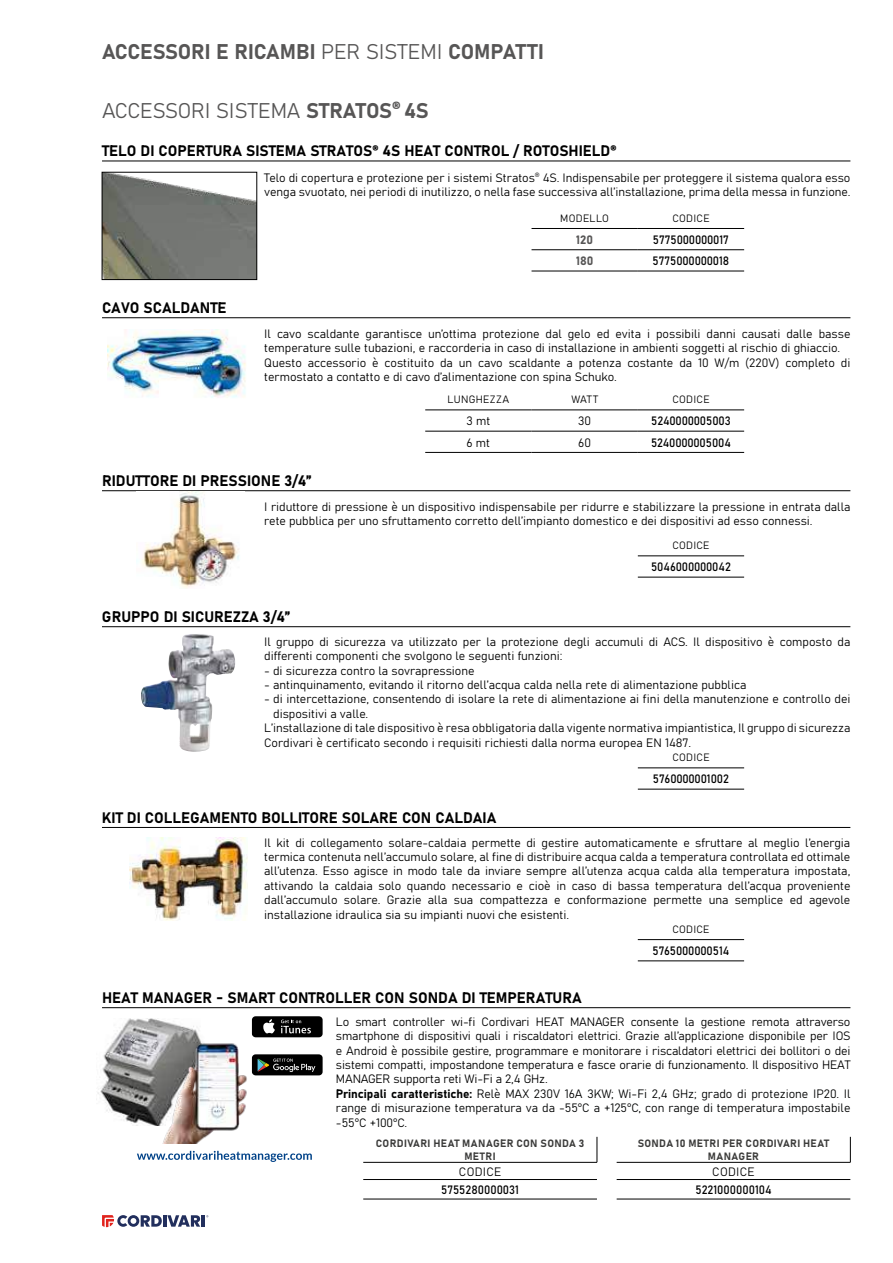
<style>
.page{position:relative;width:893px;height:1263px;background:#fff}
.page>*{position:absolute;margin:0;border:0;box-sizing:border-box;transform-origin:0 0}
.t1{font:21px "Bahnschrift";color:#575656}
.t2{font:15px "Bahnschrift";color:#000}
.t3{font:12px/14.4px "Bahnschrift";color:#000}
.t4{font:12px/14.4px "Bahnschrift";color:#010202;text-align:justify}
.t5{font:12px "Bahnschrift";color:#000;scale:.95 1}
.t6{font:12px "Bahnschrift";letter-spacing:-.02em;color:#000;scale:.95 1}
.t7{font:12px "Bahnschrift";color:#575656}
.t8{font:10.5px/12.6px "Bahnschrift";letter-spacing:.03em;color:#3c3c3b;text-align:center}
.t9{font:10.5px "Bahnschrift";letter-spacing:.025em;color:#000}
</style>
<div class="page">
<hr style="left:102px;top:161px;width:748px;height:1px;background:#000">
<hr style="left:531px;top:228px;width:107px;height:1px;background:#000">
<hr style="left:638px;top:228px;width:106px;height:1px;background:#000">
<hr style="left:531px;top:249px;width:107px;height:1px;background:#000">
<hr style="left:638px;top:249px;width:106px;height:1px;background:#000">
<hr style="left:531px;top:271px;width:107px;height:1px;background:#000">
<hr style="left:638px;top:271px;width:106px;height:1px;background:#000">
<img style="left:104px;top:174px;width:151px;height:104px">
<div style="left:102px;top:172px;width:155px;height:108px;border:1px solid #000"></div>
<hr style="left:102px;top:317px;width:748px;height:1px;background:#000">
<hr style="left:425px;top:410px;width:106px;height:1px;background:#000">
<hr style="left:531px;top:410px;width:107px;height:1px;background:#000">
<hr style="left:638px;top:410px;width:106px;height:1px;background:#000">
<hr style="left:425px;top:431px;width:106px;height:1px;background:#000">
<hr style="left:531px;top:431px;width:107px;height:1px;background:#000">
<hr style="left:638px;top:431px;width:106px;height:1px;background:#000">
<hr style="left:425px;top:452px;width:106px;height:1px;background:#000">
<hr style="left:531px;top:452px;width:107px;height:1px;background:#000">
<hr style="left:638px;top:452px;width:106px;height:1px;background:#000">
<img style="left:107px;top:330px;width:139px;height:68px">
<hr style="left:102px;top:490px;width:748px;height:1px;background:#000">
<hr style="left:638px;top:556px;width:106px;height:1px;background:#000">
<hr style="left:638px;top:577px;width:106px;height:1px;background:#000">
<img style="left:136px;top:491px;width:103px;height:98px">
<hr style="left:102px;top:626px;width:748px;height:1px;background:#000">
<hr style="left:638px;top:768px;width:106px;height:1px;background:#000">
<hr style="left:638px;top:789px;width:106px;height:1px;background:#000">
<img style="left:141px;top:634px;width:94px;height:118px">
<hr style="left:102px;top:827px;width:748px;height:1px;background:#000">
<hr style="left:638px;top:939px;width:106px;height:1px;background:#000">
<hr style="left:638px;top:960px;width:106px;height:1px;background:#000">
<img style="left:129px;top:838px;width:118px;height:82px">
<hr style="left:102px;top:1007px;width:748px;height:1px;background:#000">
<img style="left:97px;top:1018px;width:103px;height:107px">
<img style="left:158px;top:1039px;width:89px;height:105px">
<svg style="left:252px;top:1016px;width:71px;height:21px"></svg>
<svg style="left:252px;top:1054px;width:71px;height:21px"></svg>
<svg style="left:597px;top:1137px;width:1px;height:25px"></svg>
<hr style="left:363px;top:1162px;width:234px;height:1px;background:#000">
<hr style="left:363px;top:1179px;width:234px;height:1px;background:#000">
<hr style="left:363px;top:1199px;width:234px;height:1px;background:#000">
<svg style="left:850px;top:1137px;width:1px;height:25px"></svg>
<hr style="left:617px;top:1162px;width:233px;height:1px;background:#000">
<hr style="left:617px;top:1179px;width:233px;height:1px;background:#000">
<hr style="left:617px;top:1199px;width:233px;height:1px;background:#000">
<svg style="left:137px;top:1151px;width:175px;height:11px"></svg>
<svg style="left:102px;top:1215px;width:106px;height:12px"></svg>
<h1 class="t1" style="left:102px;top:36px;width:443px">ACCESSORI E RICAMBI PER SISTEMI COMPATTI</h1>
<h1 class="t1" style="left:102px;top:94px;width:328px">ACCESSORI SISTEMA STRATOS<sup>®</sup> 4S</h1>
<p class="t2" style="left:102px;top:140px;width:516px">TELO DI COPERTURA SISTEMA STRATOS<sup>®</sup> 4S HEAT CONTROL / ROTOSHIELD<sup>®</sup></p>
<p class="t3" style="left:264px;top:169px;width:588px">Telo di copertura e protezione per i sistemi Stratos<sup>®</sup> 4S. Indispensabile per proteggere il sistema qualora esso venga svuotato, nei periodi di inutilizzo, o nella fase successiva all’installazione, prima della messa in funzione.</p>
<p class="t2" style="left:102px;top:297px;width:126px">CAVO SCALDANTE</p>
<p class="t9" style="left:560px;top:210px;width:50px">MODELLO</p>
<p class="t9" style="left:672px;top:210px;width:39px">CODICE</p>
<p class="t7" style="left:576px;top:231px;width:18px">120</p>
<p class="t5" style="left:653px;top:231px;width:82px">5775000000017</p>
<p class="t7" style="left:576px;top:252px;width:19px">180</p>
<p class="t5" style="left:653px;top:252px;width:82px">5775000000018</p>
<p class="t3" style="left:264px;top:326px;width:588px">Il cavo scaldante garantisce un’ottima protezione dal gelo ed evita i possibili danni causati dalle basse temperature sulle tubazioni, e raccorderia in caso di installazione in ambienti soggetti al rischio di ghiaccio.<br>Questo accessorio è costituito da un cavo scaldante a potenza costante da 10 W/m (220V) completo di termostato a contatto e di cavo d’alimentazione con spina Schuko.</p>
<p class="t9" style="left:448px;top:392px;width:63px">LUNGHEZZA</p>
<p class="t9" style="left:571px;top:392px;width:28px">WATT</p>
<p class="t9" style="left:672px;top:392px;width:39px">CODICE</p>
<p class="t3" style="left:466px;top:413px;width:25px">3 mt</p>
<p class="t3" style="left:578px;top:413px;width:14px">30</p>
<p class="t6" style="left:651px;top:412px;width:85px">5240000005003</p>
<p class="t3" style="left:467px;top:434px;width:25px">6 mt</p>
<p class="t3" style="left:578px;top:434px;width:14px">60</p>
<p class="t6" style="left:651px;top:433px;width:86px">5240000005004</p>
<p class="t2" style="left:102px;top:470px;width:211px">RIDUTTORE DI PRESSIONE 3/4”</p>
<p class="t3" style="left:264px;top:499px;width:588px">I riduttore di pressione è un dispositivo indispensabile per ridurre e stabilizzare la pressione in entrata dalla rete pubblica per uno sfruttamento corretto dell’impianto domestico e dei dispositivi ad esso connessi.</p>
<p class="t2" style="left:102px;top:605px;width:189px">GRUPPO DI SICUREZZA 3/4”</p>
<p class="t9" style="left:672px;top:538px;width:39px">CODICE</p>
<p class="t5" style="left:651px;top:558px;width:86px">5046000000042</p>
<p class="t3" style="left:264px;top:633px;width:588px">Il gruppo di sicurezza va utilizzato per la protezione degli accumuli di ACS. Il dispositivo è composto da differenti componenti che svolgono le seguenti funzioni:</p>
<p class="t3" style="left:264px;top:662px;width:212px">- di sicurezza contro la sovrapressione</p>
<p class="t3" style="left:264px;top:677px;width:484px">- antinquinamento, evitando il ritorno dell’acqua calda nella rete di alimentazione pubblica</p>
<p class="t3" style="left:264px;top:691px;width:588px">- di intercettazione, consentendo di isolare la rete di alimentazione ai fini della manutenzione e controllo dei</p>
<p class="t3" style="left:273px;top:705px;width:97px">dispositivi a valle.</p>
<p class="t3" style="left:264px;top:720px;width:588px">L’installazione di tale dispositivo è resa obbligatoria dalla vigente normativa impiantistica, Il gruppo di sicurezza</p>
<p class="t3" style="left:264px;top:734px;width:429px">Cordivari è certificato secondo i requisiti richiesti dalla norma europea EN 1487.</p>
<p class="t2" style="left:102px;top:806px;width:396px">KIT DI COLLEGAMENTO BOLLITORE SOLARE CON CALDAIA</p>
<p class="t9" style="left:672px;top:750px;width:39px">CODICE</p>
<p class="t6" style="left:653px;top:770px;width:82px">5760000001002</p>
<p class="t3" style="left:264px;top:834px;width:588px;text-align:justify">Il kit di collegamento solare-caldaia permette di gestire automaticamente e sfruttare al meglio l’energia termica contenuta nell’accumulo solare, al fine di distribuire acqua calda a temperatura controllata ed ottimale all’utenza. Esso agisce in modo tale da inviare sempre all’utenza acqua calda alla temperatura impostata, attivando la caldaia solo quando necessario e cioè in caso di bassa temperatura dell’acqua proveniente dall’accumulo solare. Grazie alla sua compattezza e conformazione permette una semplice ed agevole installazione idraulica sia su impianti nuovi che esistenti.</p>
<p class="t9" style="left:672px;top:921px;width:39px">CODICE</p>
<p class="t5" style="left:653px;top:942px;width:82px">5765000000514</p>
<p class="t2" style="left:102px;top:986px;width:481px">HEAT MANAGER - SMART CONTROLLER CON SONDA DI TEMPERATURA</p>
<p class="t3" style="left:336px;top:1013px;width:516px;text-align:justify">Lo smart controller wi-fi Cordivari HEAT MANAGER consente la gestione remota attraverso smartphone di dispositivi quali i riscaldatori elettrici. Grazie all’applicazione disponibile per IOS e Android è possibile gestire, programmare e monitorare i riscaldatori elettrici dei bollitori o dei sistemi compatti, impostandone temperatura e fasce orarie di funzionamento. Il dispositivo HEAT MANAGER supporta reti Wi-Fi a 2,4 GHz.</p>
<p class="t4" style="left:336px;top:1085px;width:516px">Principali caratteristiche: Relè MAX 230V 16A 3KW; Wi-Fi 2,4 GHz; grado di protezione IP20. Il range di misurazione temperatura va da -55°C a +125°C, con range di temperatura impostabile -55°C +100°C.</p>
<p class="t8" style="left:376px;top:1137px;width:210px">CORDIVARI HEAT MANAGER CON SONDA 3<br>METRI</p>
<p class="t3" style="left:441px;top:1161px;width:79px;line-height:18.3px;text-align:center">CODICE<br>5755280000031</p>
<p class="t8" style="left:638px;top:1137px;width:193px">SONDA 10 METRI PER CORDIVARI HEAT<br>MANAGER</p>
<p class="t3" style="left:695px;top:1161px;width:78px;line-height:18.3px;text-align:center">CODICE<br>5221000000104</p>
</div>
